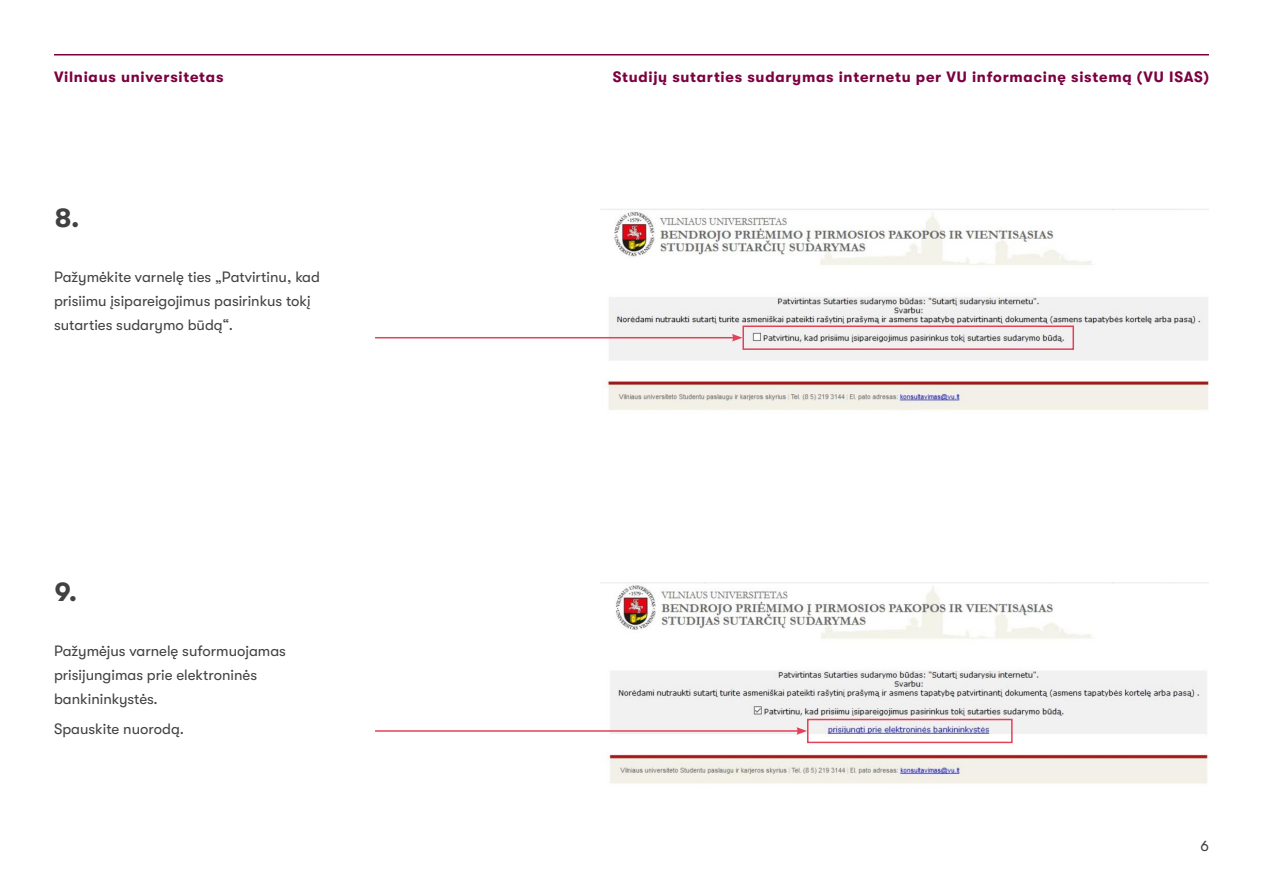
<style>
.page{position:relative;width:1263px;height:893px;background:#fff}
.page>*{position:absolute;margin:0;border:0;box-sizing:border-box;transform-origin:0 0}
.t1{font:700 27px "GT Walsheim";color:#414042}
.t2{font:15px/24px "GT Walsheim";color:#414042}
.t3{font:700 15px "GT Walsheim";letter-spacing:.05em;color:#7b003f}
</style>
<div class="page">
<hr style="left:54px;top:54px;width:1155px;height:2px;background:#7b003f">
<img style="left:600px;top:208px;width:609px;height:202px">
<img style="left:600px;top:582px;width:609px;height:202px">
<div style="left:742px;top:326px;width:332px;height:24px;border:2px solid #e44157"></div>
<div style="left:807px;top:719px;width:205px;height:24px;border:2px solid #e44157"></div>
<hr style="left:375px;top:337px;width:359px;height:1px;background:#e44157">
<svg style="left:732px;top:334px;width:10px;height:8px"></svg>
<hr style="left:375px;top:730px;width:424px;height:2px;background:#e44157">
<svg style="left:796px;top:727px;width:11px;height:8px"></svg>
<p class="t3" style="left:54px;top:68px;width:171px">Vilniaus universitetas</p>
<p class="t3" style="left:613px;top:68px;width:598px">Studijų sutarties sudarymas internetu per VU informacinę sistemą (VU ISAS)</p>
<h1 class="t1" style="left:55px;top:203px;width:26px">8.</h1>
<p class="t2" style="left:54px;top:265px;width:267px">Pažymėkite varnelę ties „Patvirtinu, kad prisiimu įsipareigojimus pasirinkus tokį sutarties sudarymo būdą“.</p>
<h1 class="t1" style="left:55px;top:577px;width:24px">9.</h1>
<p class="t2" style="left:54px;top:639px;width:233px">Pažymėjus varnelę suformuojamas prisijungimas prie elektroninės bankininkystės.</p>
<p class="t2" style="left:54px;top:717px;width:132px">Spauskite nuorodą.</p>
<p class="t2" style="left:1200px;top:833px;width:10px">6</p>
</div>
